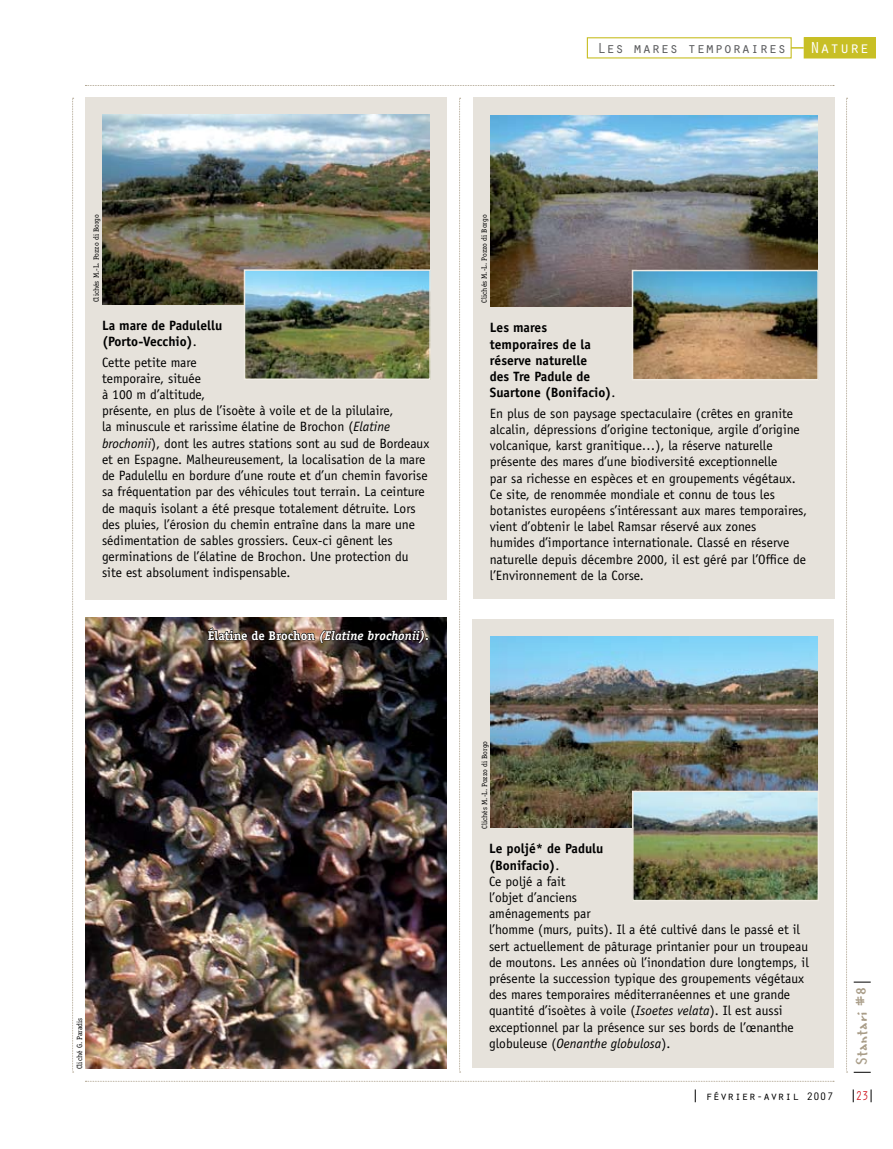
<style>
.page{position:relative;width:893px;height:1149px;background:#fff}
.page>*{position:absolute;margin:0;border:0;box-sizing:border-box;transform-origin:0 0}
.t1{font:16.5px "Regular Joe";color:#a99d88}
.t2{font:16.5px "Orator";color:#fff}
.t3{font:15px "Orator";color:#58595b}
.t4{font:13.5px/16.2px "Officina Sans";color:#000}
.t5{font:700 13.5px/16.2px "Officina Sans";color:#000}
.t6{font:13.2px "Orator";color:#d2232a;scale:.82 1}
.t7{font:italic 700 12.75px "Officina Serif";color:#fff}
.t8{font:12px "Orator";color:#000}
.t9{font:7.5px "Officina Serif";color:#000}
.s1{font-weight:400}
.s2{font-style:italic}
.s3{font-style:normal}
.s4{font-weight:700}
.s5{font-size:11.25px}
</style>
<div class="page">
<svg style="left:871px;top:1089px;width:1px;height:12px"></svg>
<svg style="left:853px;top:1089px;width:1px;height:12px"></svg>
<svg style="left:854px;top:1071px;width:17px;height:1px"></svg>
<svg style="left:854px;top:981px;width:17px;height:1px"></svg>
<svg style="left:846px;top:98px;width:2px;height:974px"></svg>
<svg style="left:85px;top:1080px;width:749px;height:1px"></svg>
<svg style="left:695px;top:1089px;width:1px;height:12px"></svg>
<svg style="left:72px;top:98px;width:2px;height:974px"></svg>
<svg style="left:85px;top:85px;width:749px;height:1px"></svg>
<div style="left:804px;top:38px;width:71px;height:20px;background:#c8bf25"></div>
<div style="left:804px;top:37px;width:72px;height:21px;border:1px solid #c8bf25"></div>
<div style="left:587px;top:37px;width:205px;height:21px;border:1px solid #c8bf25"></div>
<svg style="left:791px;top:47px;width:13px;height:2px"></svg>
<svg style="left:459px;top:98px;width:2px;height:974px"></svg>
<div style="left:85px;top:98px;width:361px;height:502px;background:#e6e2db"></div>
<img style="left:102px;top:115px;width:327px;height:189px">
<img style="left:247px;top:272px;width:181px;height:105px">
<div style="left:244px;top:269px;width:187px;height:111px;border:2px solid #efebe3"></div>
<div style="left:472px;top:619px;width:361px;height:448px;background:#e6e2db"></div>
<img style="left:490px;top:636px;width:328px;height:191px">
<img style="left:635px;top:793px;width:181px;height:105px">
<div style="left:632px;top:790px;width:187px;height:111px;border:2px solid #efebe3"></div>
<div style="left:473px;top:98px;width:361px;height:500px;background:#e6e2db"></div>
<img style="left:490px;top:115px;width:327px;height:192px">
<img style="left:635px;top:273px;width:181px;height:104px">
<div style="left:632px;top:270px;width:187px;height:110px;border:2px solid #efebe3"></div>
<img style="left:85px;top:617px;width:362px;height:450px">
<img style="left:207px;top:623px;width:221px;height:24px">
<p class="t3" style="left:597px;top:37px;width:191px">Les mares temporaires</p>
<p class="t2" style="left:810px;top:36px;width:61px">Nature</p>
<p class="t9" style="left:92px;top:302px;width:89px;rotate:-90deg">Clichés M.-L. Pozzo di Borgo</p>
<p class="t5" style="left:102px;top:317px;width:122px">La mare de Padulellu (Porto-Vecchio)<span class="s1">.</span></p>
<p class="t4" style="left:102px;top:354px;width:329px">Cette petite mare<br>temporaire, située<br>à 100 m d’altitude,<br>présente, en plus de l’isoète à voile et de la pilulaire,<br>la minuscule et rarissime élatine de Brochon (<span class="s2">Elatine brochonii</span>), dont les autres stations sont au sud de Bordeaux et en Espagne. Malheureusement, la localisation de la mare de Padulellu en bordure d’une route et d’un chemin favorise sa fréquentation par des véhicules tout terrain. La ceinture de maquis isolant a été presque totalement détruite. Lors des pluies, l’érosion du chemin entraîne dans la mare une sédimentation de sables grossiers. Ceux-ci gênent les germinations de l’élatine de Brochon. Une protection du site est absolument indispensable.</p>
<p class="t7" style="left:208px;top:627px;width:223px"><span class="s3">Élatine de Brochon</span> (Elatine brochonii).</p>
<p class="t9" style="left:75px;top:1068px;width:53px;rotate:-90deg">Cliché G. Paradis</p>
<p class="t9" style="left:480px;top:302px;width:89px;rotate:-90deg">Clichés M.-L. Pozzo di Borgo</p>
<p class="t5" style="left:490px;top:319px;width:127px">Les mares temporaires de la réserve naturelle<br>des Tre Padule de<br>Suartone (Bonifacio)<span class="s1">.</span></p>
<p class="t4" style="left:490px;top:405px;width:319px">En plus de son paysage spectaculaire (crêtes en granite alcalin, dépressions d’origine tectonique, argile d’origine volcanique, karst granitique…), la réserve naturelle présente des mares d’une biodiversité exceptionnelle<br>par sa richesse en espèces et en groupements végétaux.<br>Ce site, de renommée mondiale et connu de tous les botanistes européens s’intéressant aux mares temporaires, vient d’obtenir le label Ramsar réservé aux zones<br>humides d’importance internationale. Classé en réserve naturelle depuis décembre 2000, il est géré par l’Office de l’Environnement de la Corse.</p>
<p class="t9" style="left:480px;top:828px;width:89px;rotate:-90deg">Clichés M.-L. Pozzo di Borgo</p>
<p class="t4" style="left:489px;top:840px;width:321px"><span class="s4">Le poljé* de Padulu<br>(Bonifacio)</span>.<br>Ce poljé a fait<br>l’objet d’anciens<br>aménagements par<br>l’homme (murs, puits). Il a été cultivé dans le passé et il sert actuellement de pâturage printanier pour un troupeau de moutons. Les années où l’inondation dure longtemps, il présente la succession typique des groupements végétaux des mares temporaires méditerranéennes et une grande quantité d’isoètes à voile (<span class="s2">Isoetes velata</span>). Il est aussi exceptionnel par la présence sur ses bords de l’œnanthe globuleuse (<span class="s2">Oenanthe globulosa</span>).</p>
<p class="t8" style="left:706px;top:1086px;width:129px">février-avril <span class="s5">2007</span></p>
<p class="t1" style="left:851px;top:1064px;width:79px;rotate:-90deg">Stantari #8</p>
<p class="t6" style="left:856px;top:1085px;width:17px">23</p>
</div>
